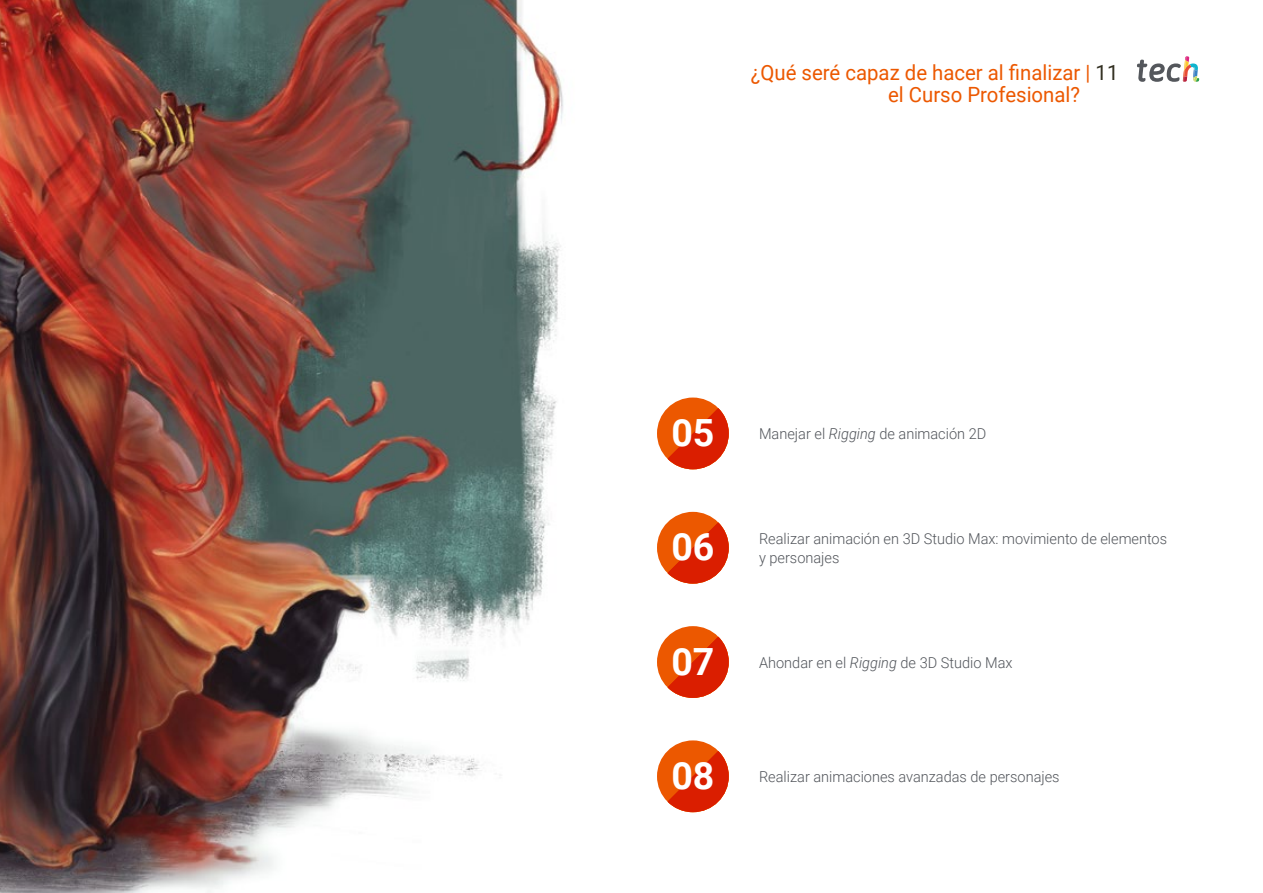
<style>
.page{position:relative;width:1263px;height:893px;background:#fff}
.page>*{position:absolute;margin:0;border:0;box-sizing:border-box;transform-origin:0 0}
.t1{font:700 37.5px "Roboto";color:#fff}
.t2{font:21px/22.5px "Roboto";color:#ec5800}
.t3{font:300 15px/19.5px "Roboto";color:#52555b}
.s1{color:#312e20}
.s2{font-style:italic}
</style>
<div class="page">
<img style="left:0;top:0;width:563px;height:893px">
<svg style="left:1137px;top:56px;width:62px;height:26px"></svg>
<div style="left:657px;top:512px;width:72px;height:72px;background:#ec5800;border-radius:50%"></div>
<svg style="left:667px;top:522px;width:62px;height:62px"></svg>
<div style="left:657px;top:740px;width:72px;height:72px;background:#ec5800;border-radius:50%"></div>
<svg style="left:667px;top:751px;width:62px;height:61px"></svg>
<div style="left:657px;top:626px;width:72px;height:72px;background:#ec5800;border-radius:50%"></div>
<svg style="left:667px;top:637px;width:62px;height:61px"></svg>
<div style="left:657px;top:398px;width:72px;height:71px;background:#ec5800;border-radius:50%"></div>
<svg style="left:667px;top:408px;width:62px;height:61px"></svg>
<h2 class="t2" style="left:888px;top:60px;width:232px;text-indent:-137px">¿Qué seré capaz de hacer al finalizar | <span class="s1">11 </span>el Curso Profesional?</h2>
<h1 class="t1" style="left:671px;top:407px;width:45px">05</h1>
<p class="t3" style="left:759px;top:423px;width:229px">Manejar el <span class="s2">Rigging</span> de animación 2D</p>
<h1 class="t1" style="left:671px;top:521px;width:45px">06</h1>
<p class="t3" style="left:759px;top:528px;width:410px">Realizar animación en 3D Studio Max: movimiento de elementos y personajes</p>
<h1 class="t1" style="left:671px;top:635px;width:45px">07</h1>
<p class="t3" style="left:759px;top:652px;width:255px">Ahondar en el <span class="s2">Rigging</span> de 3D Studio Max</p>
<h1 class="t1" style="left:671px;top:749px;width:45px">08</h1>
<p class="t3" style="left:759px;top:766px;width:302px">Realizar animaciones avanzadas de personajes</p>
</div>
